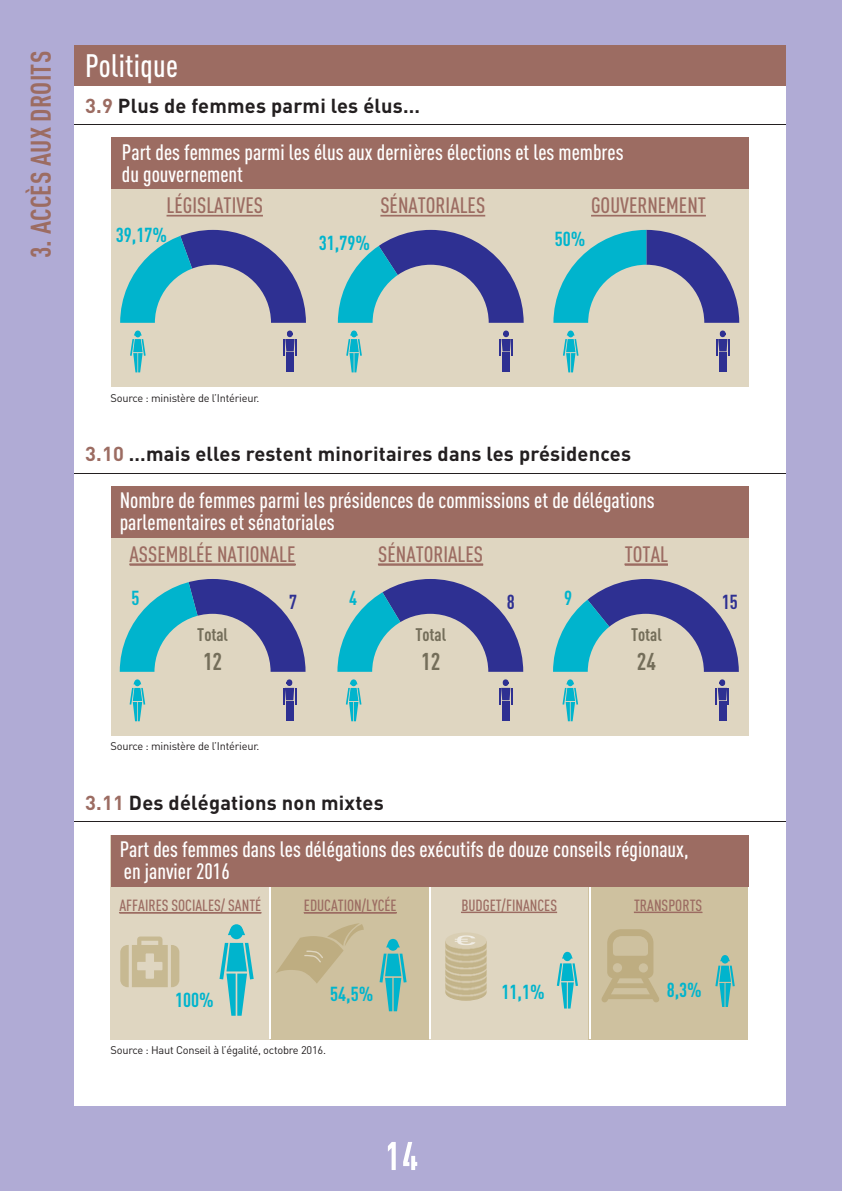
<style>
.page{position:relative;width:842px;height:1191px;background:#b0abd5}
.page>*{position:absolute;margin:0;border:0;box-sizing:border-box;transform-origin:0 0}
.t1{font:500 32px "DIN Cond";letter-spacing:.01em;color:#fff}
.t2{font:700 28px "DIN Cond";letter-spacing:.01em;color:#9c6c62}
.t3{font:700 24px "DIN Cond";color:#746e5a}
.t4{font:500 22px/22px "DIN Cond";color:#fff}
.t5{font:500 22px "DIN Cond";color:#9c6c62}
.t6{font:700 20px "DIN";letter-spacing:.01em;color:#231f20}
.t7{font:700 20px "DIN Cond";color:#00b4cd}
.t8{font:700 20px "DIN Cond";color:#2e3092}
.t9{font:700 18px "DIN Cond";color:#746e5a}
.t10{font:500 16px "DIN Cond";color:#9c6c62}
.t11{font:11px "DIN";letter-spacing:-.02em;color:#231f20}
.s1{color:#9c6c62}
</style>
<div class="page">
<div style="left:74px;top:45px;width:711px;height:1061px;background:#fff"></div>
<div style="left:74px;top:45px;width:711px;height:40px;background:#9c6c62"></div>
<hr style="left:74px;top:124px;width:711px;height:1px;background:#231f20">
<hr style="left:74px;top:821px;width:711px;height:1px;background:#231f20">
<div style="left:111px;top:137px;width:638px;height:250px;background:#dfd6c1"></div>
<div style="left:111px;top:137px;width:638px;height:51px;background:#9c6c62"></div>
<hr style="left:167px;top:215px;width:96px;height:1px;background:#9c6c62">
<hr style="left:380px;top:215px;width:105px;height:1px;background:#9c6c62">
<hr style="left:591px;top:215px;width:115px;height:1px;background:#9c6c62">
<svg style="left:130px;top:330px;width:16px;height:42px"></svg>
<hr style="left:286px;top:352px;width:4px;height:20px;background:#2e3092">
<hr style="left:290px;top:352px;width:4px;height:20px;background:#2e3092">
<svg style="left:283px;top:330px;width:14px;height:26px"></svg>
<svg style="left:346px;top:330px;width:16px;height:42px"></svg>
<hr style="left:503px;top:352px;width:3px;height:20px;background:#2e3092">
<hr style="left:507px;top:352px;width:3px;height:20px;background:#2e3092">
<svg style="left:499px;top:330px;width:14px;height:26px"></svg>
<svg style="left:563px;top:330px;width:15px;height:42px"></svg>
<hr style="left:719px;top:352px;width:4px;height:20px;background:#2e3092">
<hr style="left:723px;top:352px;width:4px;height:20px;background:#2e3092">
<svg style="left:716px;top:330px;width:14px;height:26px"></svg>
<svg style="left:553px;top:230px;width:186px;height:93px"></svg>
<svg style="left:120px;top:230px;width:186px;height:93px"></svg>
<svg style="left:338px;top:230px;width:186px;height:93px"></svg>
<hr style="left:74px;top:473px;width:711px;height:1px;background:#231f20">
<div style="left:111px;top:486px;width:637px;height:249px;background:#dfd6c1"></div>
<svg style="left:130px;top:679px;width:15px;height:42px"></svg>
<hr style="left:286px;top:701px;width:3px;height:20px;background:#2e3092">
<hr style="left:290px;top:701px;width:3px;height:20px;background:#2e3092">
<svg style="left:283px;top:679px;width:13px;height:25px"></svg>
<svg style="left:346px;top:679px;width:15px;height:42px"></svg>
<hr style="left:502px;top:701px;width:4px;height:20px;background:#2e3092">
<hr style="left:506px;top:701px;width:4px;height:20px;background:#2e3092">
<svg style="left:499px;top:679px;width:14px;height:25px"></svg>
<svg style="left:562px;top:679px;width:16px;height:42px"></svg>
<hr style="left:719px;top:701px;width:3px;height:20px;background:#2e3092">
<hr style="left:723px;top:701px;width:3px;height:20px;background:#2e3092">
<svg style="left:715px;top:679px;width:14px;height:25px"></svg>
<div style="left:111px;top:486px;width:637px;height:51px;background:#9c6c62"></div>
<svg style="left:130px;top:563px;width:166px;height:2px"></svg>
<svg style="left:378px;top:563px;width:105px;height:2px"></svg>
<svg style="left:625px;top:563px;width:43px;height:2px"></svg>
<svg style="left:553px;top:579px;width:186px;height:93px"></svg>
<svg style="left:120px;top:579px;width:186px;height:93px"></svg>
<svg style="left:337px;top:579px;width:186px;height:93px"></svg>
<div style="left:111px;top:835px;width:159px;height:204px;background:#dfd6c1"></div>
<div style="left:271px;top:835px;width:159px;height:204px;background:#cec19f"></div>
<div style="left:429px;top:835px;width:160px;height:204px;background:#dfd6c1"></div>
<div style="left:588px;top:835px;width:160px;height:204px;background:#cec19f"></div>
<svg style="left:119px;top:912px;width:142px;height:1px"></svg>
<svg style="left:304px;top:912px;width:93px;height:1px"></svg>
<svg style="left:120px;top:936px;width:59px;height:51px"></svg>
<svg style="left:230px;top:924px;width:13px;height:12px"></svg>
<div style="left:230px;top:926px;width:13px;height:13px;background:#00b4cd;border-radius:50%"></div>
<svg style="left:219px;top:943px;width:35px;height:72px"></svg>
<svg style="left:276px;top:923px;width:88px;height:60px"></svg>
<div style="left:388px;top:940px;width:10px;height:10px;background:#00b4cd;border-radius:50%"></div>
<svg style="left:380px;top:953px;width:27px;height:58px"></svg>
<svg style="left:386px;top:942px;width:14px;height:5px"></svg>
<svg style="left:461px;top:911px;width:96px;height:2px"></svg>
<svg style="left:634px;top:911px;width:68px;height:2px"></svg>
<div style="left:445px;top:932px;width:42px;height:17px;background:#d9ceb3;border-radius:50%"></div>
<svg style="left:445px;top:935px;width:42px;height:10px"></svg>
<svg style="left:601px;top:929px;width:58px;height:73px"></svg>
<div style="left:563px;top:953px;width:8px;height:8px;background:#00b4cd;border-radius:50%"></div>
<svg style="left:557px;top:954px;width:21px;height:54px"></svg>
<div style="left:721px;top:956px;width:7px;height:7px;background:#00b4cd;border-radius:50%"></div>
<svg style="left:715px;top:957px;width:20px;height:50px"></svg>
<hr style="left:269px;top:846px;width:2px;height:193px;background:#fff">
<hr style="left:429px;top:846px;width:2px;height:193px;background:#fff">
<hr style="left:589px;top:846px;width:2px;height:193px;background:#fff">
<div style="left:111px;top:835px;width:637px;height:51px;background:#9c6c62"></div>
<svg style="left:388px;top:1142px;width:29px;height:28px"></svg>
<img style="left:445px;top:945px;width:42px;height:55px">
<p class="t2" style="left:31px;top:258px;width:208px;rotate:-90deg">3. ACCÈS AUX DROITS</p>
<h1 class="t1" style="left:85px;top:54px;width:94px">Politique</h1>
<p class="t6" style="left:85px;top:99px;width:336px"><span class="s1">3.9</span> Plus de femmes parmi les élus…</p>
<p class="t4" style="left:122px;top:143px;width:503px">Part des femmes parmi les élus aux dernières élections et les membres du gouvernement</p>
<p class="t5" style="left:167px;top:197px;width:98px">LÉGISLATIVES</p>
<p class="t5" style="left:380px;top:197px;width:106px">SÉNATORIALES</p>
<p class="t5" style="left:591px;top:197px;width:116px">GOUVERNEMENT</p>
<p class="t7" style="left:116px;top:227px;width:53px">39,17%</p>
<p class="t7" style="left:319px;top:236px;width:53px">31,79%</p>
<p class="t7" style="left:555px;top:231px;width:32px">50%</p>
<p class="t11" style="left:111px;top:394px;width:150px">Source : ministère de l’Intérieur.</p>
<p class="t6" style="left:85px;top:447px;width:547px"><span class="s1">3.10</span> …mais elles restent minoritaires dans les présidences</p>
<p class="t4" style="left:120px;top:492px;width:536px">Nombre de femmes parmi les présidences de commissions et de délégations parlementaires et sénatoriales</p>
<p class="t5" style="left:130px;top:546px;width:167px">ASSEMBLÉE NATIONALE</p>
<p class="t5" style="left:378px;top:546px;width:106px">SÉNATORIALES</p>
<p class="t5" style="left:625px;top:546px;width:45px">TOTAL</p>
<p class="t7" style="left:131px;top:590px;width:10px">5</p>
<p class="t8" style="left:289px;top:594px;width:10px">7</p>
<p class="t7" style="left:349px;top:590px;width:10px">4</p>
<p class="t8" style="left:507px;top:594px;width:10px">8</p>
<p class="t7" style="left:564px;top:590px;width:10px">9</p>
<p class="t8" style="left:722px;top:594px;width:18px">15</p>
<p class="t9" style="left:197px;top:628px;width:32px">Total</p>
<p class="t3" style="left:203px;top:652px;width:21px">12</p>
<p class="t11" style="left:111px;top:742px;width:150px">Source : ministère de l’Intérieur.</p>
<p class="t6" style="left:85px;top:796px;width:300px"><span class="s1">3.11</span> Des délégations non mixtes</p>
<p class="t9" style="left:415px;top:628px;width:32px">Total</p>
<p class="t3" style="left:421px;top:652px;width:21px">12</p>
<p class="t9" style="left:631px;top:628px;width:32px">Total</p>
<p class="t3" style="left:637px;top:652px;width:21px">24</p>
<p class="t4" style="left:120px;top:841px;width:570px">Part des femmes dans les délégations des exécutifs de douze conseils régionaux, en janvier 2016</p>
<p class="t10" style="left:119px;top:899px;width:143px">AFFAIRES SOCIALES/ SANTÉ</p>
<p class="t10" style="left:304px;top:899px;width:94px">EDUCATION/LYCÉE</p>
<p class="t7" style="left:175px;top:992px;width:40px">100%</p>
<p class="t7" style="left:330px;top:987px;width:45px">54,5%</p>
<p class="t11" style="left:111px;top:1046px;width:217px">Source : Haut Conseil à l’égalité, octobre 2016.</p>
<p class="t10" style="left:461px;top:899px;width:97px">BUDGET/FINANCES</p>
<p class="t10" style="left:634px;top:899px;width:70px">TRANSPORTS</p>
<p class="t7" style="left:501px;top:984px;width:45px">11,1%</p>
<p class="t7" style="left:667px;top:982px;width:37px">8,3%</p>
</div>
